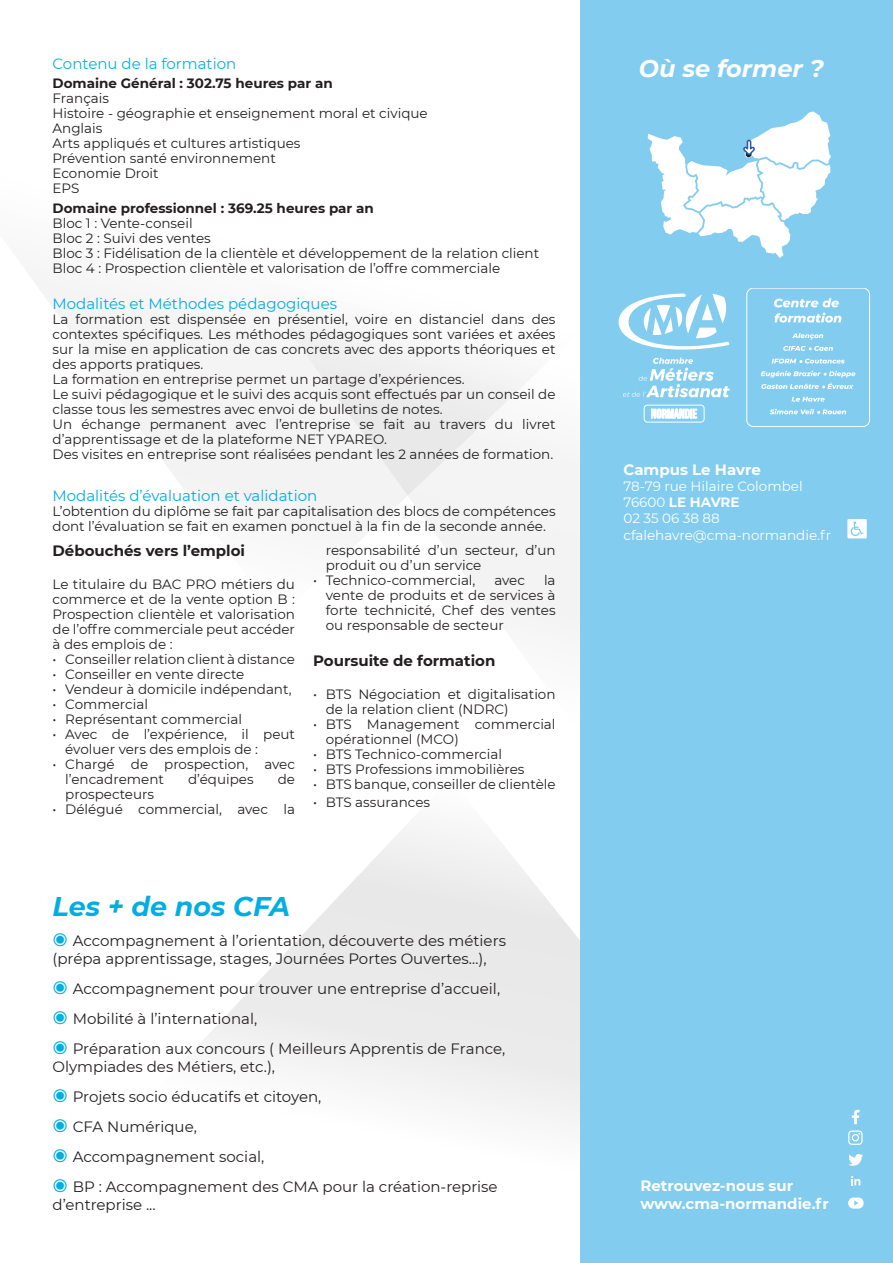
<style>
.page{position:relative;width:893px;height:1263px;background:#fff}
.page>*{position:absolute;margin:0;border:0;box-sizing:border-box;transform-origin:0 0}
.t1{font:italic 700 27px "Montserrat";color:#00aee1}
.t2{font:italic 700 24px "Montserrat";color:#fff}
.t3{font:15px/18px "Montserrat";color:#231f20}
.t4{font:700 15px "Montserrat";color:#fff}
.t5{font:700 15px "Montserrat";color:#231f20}
.t6{font:15px "Montserrat";color:#01aedf}
.t7{font:15px "Montserrat";color:#00aee1}
.t8{font:15px "Montserrat";color:#03b4dc}
.t9{font:13.5px/15px "Montserrat";color:#231f20}
.t10{font:700 13.5px "Montserrat";color:#231f20}
.t11{font:13.5px "Montserrat";color:#fff}
.t12{font:700 13.5px "Montserrat";color:#fff}
.s1{color:#03ade1}
.s2{color:#02aee3}
.s3{color:#00b0df}
.s4{color:#00aee0}
.s5{color:#00aee1}
.s6{color:#03afdd}
.s7{color:#00b1e5}
.s8{font-weight:400}
</style>
<div class="page">
<svg style="left:199px;top:828px;width:381px;height:295px"></svg>
<svg style="left:32px;top:278px;width:198px;height:222px"></svg>
<svg style="left:230px;top:314px;width:350px;height:318px"></svg>
<div style="left:580px;top:0;width:313px;height:1263px;background:#82ccef"></div>
<div style="left:747px;top:288px;width:123px;height:139px;border:1px solid #fff;border-radius:7px"></div>
<svg style="left:774px;top:298px;width:65px;height:9px"></svg>
<svg style="left:774px;top:313px;width:67px;height:10px"></svg>
<svg style="left:792px;top:333px;width:31px;height:7px"></svg>
<svg style="left:783px;top:346px;width:50px;height:5px"></svg>
<svg style="left:772px;top:359px;width:73px;height:5px"></svg>
<svg style="left:761px;top:371px;width:94px;height:18px"></svg>
<svg style="left:791px;top:397px;width:34px;height:5px"></svg>
<svg style="left:770px;top:409px;width:76px;height:5px"></svg>
<svg style="left:623px;top:358px;width:107px;height:39px"></svg>
<svg style="left:619px;top:293px;width:110px;height:57px"></svg>
<div style="left:644px;top:405px;width:60px;height:17px;border:1px solid #fff;border-radius:3px"></div>
<svg style="left:651px;top:408px;width:46px;height:10px"></svg>
<svg style="left:848px;top:1197px;width:16px;height:11px"></svg>
<svg style="left:851px;top:1176px;width:9px;height:9px"></svg>
<svg style="left:848px;top:1154px;width:15px;height:12px"></svg>
<svg style="left:852px;top:1110px;width:8px;height:14px"></svg>
<svg style="left:848px;top:1130px;width:15px;height:15px"></svg>
<svg style="left:847px;top:519px;width:20px;height:19px"></svg>
<svg style="left:648px;top:111px;width:183px;height:147px"></svg>
<p class="t8" style="left:53px;top:53px;width:185px">Contenu de la formation</p>
<p class="t10" style="left:53px;top:73px;width:282px">Domaine Général : 302.75 heures par an</p>
<p class="t9" style="left:53px;top:90px;width:58px">Français</p>
<p class="t9" style="left:53px;top:105px;width:377px">Histoire - géographie et enseignement moral et civique</p>
<p class="t9" style="left:53px;top:120px;width:51px">Anglais</p>
<p class="t9" style="left:53px;top:135px;width:249px">Arts appliqués et cultures artistiques</p>
<p class="t9" style="left:53px;top:150px;width:225px">Prévention santé environnement</p>
<p class="t9" style="left:53px;top:165px;width:108px">Economie Droit</p>
<p class="t9" style="left:53px;top:180px;width:29px">EPS</p>
<p class="t10" style="left:53px;top:198px;width:323px">Domaine professionnel : 369.25 heures par an</p>
<p class="t9" style="left:53px;top:215px;width:142px">Bloc 1 : Vente-conseil</p>
<p class="t9" style="left:53px;top:230px;width:160px">Bloc 2 : Suivi des ventes</p>
<p class="t9" style="left:53px;top:245px;width:488px">Bloc 3 : Fidélisation de la clientèle et développement de la relation client</p>
<p class="t9" style="left:53px;top:260px;width:449px">Bloc 4 : Prospection clientèle et valorisation de l’offre commerciale</p>
<p class="t7" style="left:53px;top:293px;width:286px">Modalités et Méthodes pédagogiques</p>
<p class="t9" style="left:53px;top:311px;width:505px;text-align:justify">La formation est dispensée en présentiel, voire en distanciel dans des contextes spécifiques. Les méthodes pédagogiques sont variées et axées sur la mise en application de cas concrets avec des apports théoriques et des apports pratiques.</p>
<p class="t9" style="left:53px;top:371px;width:414px">La formation en entreprise permet un partage d’expériences.</p>
<p class="t9" style="left:53px;top:386px;width:504px">Le suivi pédagogique et le suivi des acquis sont effectués par un conseil de classe tous les semestres avec envoi de bulletins de notes.</p>
<p class="t9" style="left:53px;top:416px;width:504px">Un échange permanent avec l’entreprise se fait au travers du livret d’apprentissage et de la plateforme NET YPAREO.</p>
<p class="t9" style="left:53px;top:446px;width:502px">Des visites en entreprise sont réalisées pendant les 2 années de formation.</p>
<p class="t6" style="left:53px;top:485px;width:266px">Modalités d’évaluation et validation</p>
<p class="t9" style="left:53px;top:503px;width:505px">L’obtention du diplôme se fait par capitalisation des blocs de compétences dont l’évaluation se fait en examen ponctuel à la fin de la seconde année.</p>
<p class="t5" style="left:53px;top:540px;width:194px">Débouchés vers l’emploi</p>
<p class="t9" style="left:53px;top:577px;width:244px;text-align:justify">Le titulaire du BAC PRO métiers du commerce et de la vente option B :<br>Prospection clientèle et valorisation de l’offre commerciale peut accéder à des emplois de :</p>
<p class="t9" style="left:53px;top:652px;width:244px">• Conseiller relation client à distance</p>
<p class="t9" style="left:53px;top:667px;width:193px">• Conseiller en vente directe</p>
<p class="t9" style="left:53px;top:682px;width:241px">• Vendeur à domicile indépendant,</p>
<p class="t9" style="left:53px;top:697px;width:97px">• Commercial</p>
<p class="t9" style="left:53px;top:712px;width:191px">• Représentant commercial</p>
<p class="t9" style="left:65px;top:727px;width:231px;text-indent:-13px">• Avec de l’expérience, il peut évoluer vers des emplois de :</p>
<p class="t9" style="left:65px;top:757px;width:231px;text-indent:-13px">• Chargé de prospection, avec l’encadrement</p>
<p class="t9" style="left:326px;top:542px;width:231px">responsabilité d’un secteur, d’un produit ou d’un service</p>
<p class="t9" style="left:313px;top:572px;width:164px">• Technico-commercial,</p>
<p class="t9" style="left:494px;top:572px;width:32px">avec</p>
<p class="t9" style="left:326px;top:572px;width:231px;text-align:justify;text-indent:218px">la vente de produits et de services à forte technicité, Chef des ventes ou responsable de secteur</p>
<p class="t5" style="left:313px;top:650px;width:184px">Poursuite de formation</p>
<p class="t9" style="left:326px;top:686px;width:231px;text-indent:-13px">• BTS Négociation et digitalisation de la relation client (NDRC)</p>
<p class="t9" style="left:326px;top:716px;width:231px;text-indent:-13px">• BTS Management commercial opérationnel (MCO)</p>
<p class="t9" style="left:313px;top:746px;width:191px">• BTS Technico-commercial</p>
<p class="t9" style="left:313px;top:761px;width:213px">• BTS Professions immobilières</p>
<p class="t9" style="left:313px;top:776px;width:244px">• BTS banque, conseiller de clientèle</p>
<p class="t9" style="left:313px;top:794px;width:119px">• BTS assurances</p>
<p class="t9" style="left:188px;top:772px;width:67px">d’équipes</p>
<p class="t9" style="left:278px;top:772px;width:19px">de</p>
<p class="t9" style="left:65px;top:787px;width:90px">prospecteurs</p>
<p class="t9" style="left:53px;top:802px;width:244px">• Délégué commercial, avec la</p>
<p class="t1" style="left:53px;top:887px;width:239px">Les + de nos CFA</p>
<p class="t3" style="left:53px;top:931px;width:455px"><span class="s1">◉</span> Accompagnement à l’orientation, découverte des métiers (prépa apprentissage, stages, Journées Portes Ouvertes…),</p>
<p class="t3" style="left:53px;top:979px;width:449px"><span class="s2">◉</span> Accompagnement pour trouver une entreprise d’accueil,</p>
<p class="t3" style="left:53px;top:1009px;width:206px"><span class="s3">◉</span> Mobilité à l’international,</p>
<p class="t3" style="left:53px;top:1039px;width:454px"><span class="s4">◉</span> Préparation aux concours ( Meilleurs Apprentis de France,<br>Olympiades des Métiers, etc.),</p>
<p class="t3" style="left:53px;top:1087px;width:270px"><span class="s5">◉</span> Projets socio éducatifs et citoyen,</p>
<p class="t3" style="left:53px;top:1117px;width:146px"><span class="s6">◉</span> CFA Numérique,</p>
<p class="t3" style="left:53px;top:1147px;width:213px"><span class="s5">◉</span> Accompagnement social,</p>
<p class="t3" style="left:53px;top:1177px;width:447px"><span class="s7">◉</span> BP : Accompagnement des CMA pour la création-reprise d’entreprise ...</p>
<p class="t2" style="left:639px;top:51px;width:186px">Où se former ?</p>
<p class="t4" style="left:623px;top:459px;width:139px">Campus Le Havre</p>
<p class="t11" style="left:623px;top:477px;width:181px">78-79 rue Hilaire Colombel</p>
<p class="t12" style="left:623px;top:493px;width:118px"><span class="s8">76600</span> LE HAVRE</p>
<p class="t11" style="left:623px;top:509px;width:98px">02 35 06 38 88</p>
<p class="t11" style="left:623px;top:525px;width:209px">cfalehavre@cma-normandie.fr</p>
<p class="t4" style="left:640px;top:1175px;width:154px">Retrouvez-nous sur</p>
<p class="t4" style="left:640px;top:1193px;width:190px">www.cma-normandie.fr</p>
</div>
